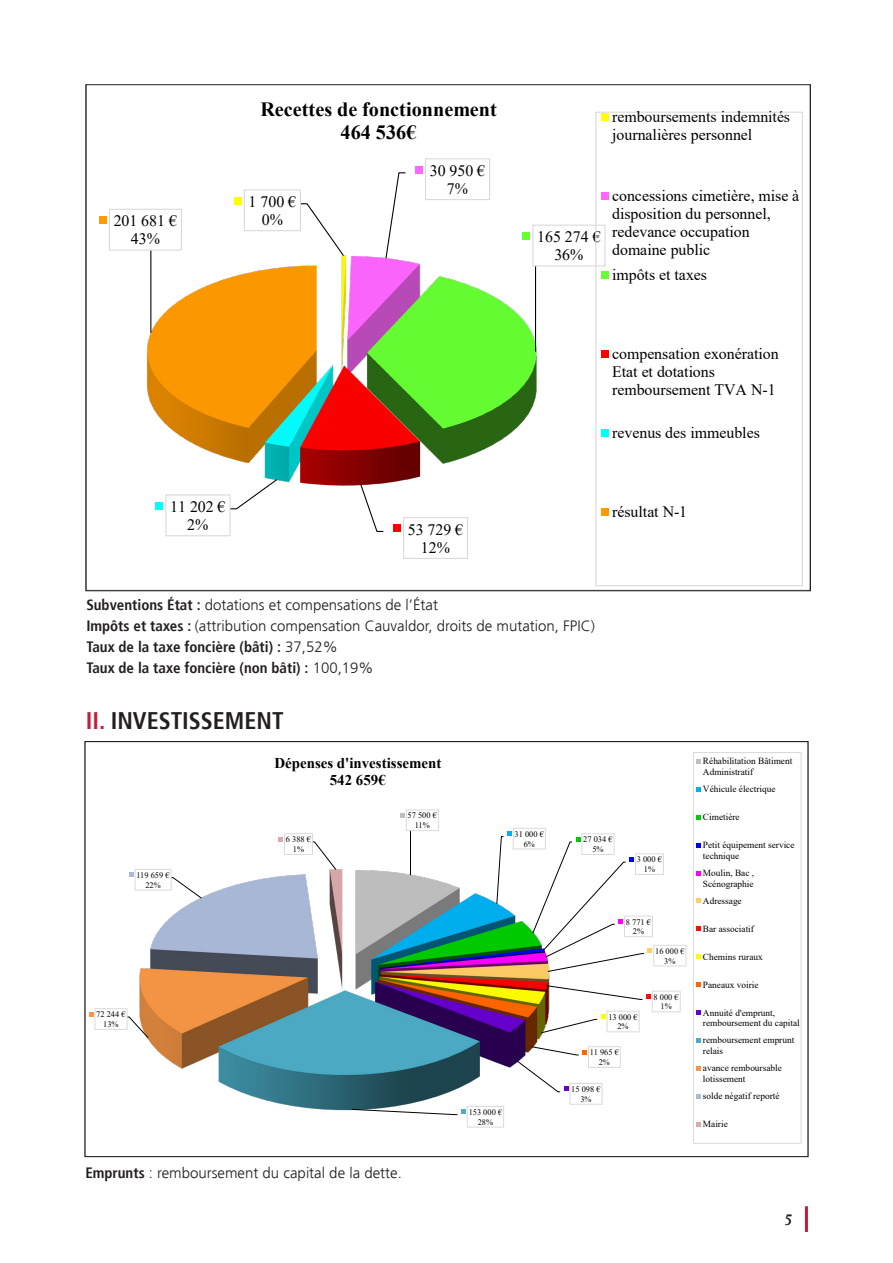
<style>
.page{position:relative;width:893px;height:1263px;background:#fff}
.page>*{position:absolute;margin:0;border:0;box-sizing:border-box;transform-origin:0 0}
.t1{font:700 condensed 24px "Frutiger";color:#231f20}
.t2{font:700 20.25px/23.1px "Times New Roman";color:#000;text-align:center}
.t3{font:15.9px/18.1px "Times New Roman";color:#000;text-align:center}
.t4{font:300 15px "Frutiger";color:#231f20}
.t5{font:700 condensed 15px "Frutiger";color:#231f20}
.t6{font:700 15px/17.1px "Times New Roman";color:#000;text-align:center}
.t7{font:700 15px "Rosario";color:#231f20}
.t8{font:9.3px/10.6px "Times New Roman";color:#000}
.t9{font:8.4px/9.6px "Times New Roman";color:#000;text-align:center}
.s1{font-weight:700;font-stretch:condensed}
.s2{font-weight:300;font-stretch:normal}
.s3{color:#c21e3c}
</style>
<div class="page">
<hr style="left:805px;top:1206px;width:3px;height:26px;background:#c21e3c">
<img style="left:133px;top:869px;width:417px;height:247px">
<hr style="left:410px;top:830px;width:1px;height:45px;background:#000">
<svg style="left:127px;top:1017px;width:22px;height:21px"></svg>
<svg style="left:171px;top:877px;width:31px;height:22px"></svg>
<svg style="left:312px;top:841px;width:24px;height:29px"></svg>
<svg style="left:400px;top:813px;width:4px;height:4px"></svg>
<div style="left:406px;top:810px;width:33px;height:21px;border:1px solid #d9d9d9"></div>
<svg style="left:496px;top:831px;width:15px;height:73px"></svg>
<div style="left:513px;top:828px;width:32px;height:21px;border:1px solid #d9d9d9"></div>
<div style="left:582px;top:834px;width:32px;height:21px;border:1px solid #d9d9d9"></div>
<div style="left:635px;top:854px;width:29px;height:21px;border:1px solid #d9d9d9"></div>
<div style="left:624px;top:916px;width:29px;height:21px;border:1px solid #d9d9d9"></div>
<svg style="left:532px;top:837px;width:120px;height:135px"></svg>
<div style="left:654px;top:945px;width:32px;height:21px;border:1px solid #d9d9d9"></div>
<svg style="left:546px;top:985px;width:104px;height:15px"></svg>
<div style="left:652px;top:991px;width:28px;height:21px;border:1px solid #d9d9d9"></div>
<svg style="left:541px;top:1014px;width:64px;height:19px"></svg>
<div style="left:607px;top:1011px;width:32px;height:21px;border:1px solid #d9d9d9"></div>
<div style="left:588px;top:1046px;width:32px;height:21px;border:1px solid #d9d9d9"></div>
<svg style="left:517px;top:1046px;width:70px;height:46px"></svg>
<div style="left:570px;top:1083px;width:32px;height:21px;border:1px solid #d9d9d9"></div>
<svg style="left:351px;top:1109px;width:115px;height:6px"></svg>
<div style="left:467px;top:1106px;width:37px;height:21px;border:1px solid #d9d9d9"></div>
<svg style="left:89px;top:1012px;width:4px;height:4px"></svg>
<div style="left:95px;top:1008px;width:32px;height:21px;border:1px solid #d9d9d9"></div>
<svg style="left:129px;top:872px;width:4px;height:5px"></svg>
<div style="left:135px;top:869px;width:36px;height:21px;border:1px solid #d9d9d9"></div>
<svg style="left:279px;top:837px;width:4px;height:4px"></svg>
<div style="left:284px;top:833px;width:29px;height:21px;border:1px solid #d9d9d9"></div>
<div style="left:693px;top:752px;width:108px;height:391px;border:1px solid #d9d9d9"></div>
<svg style="left:696px;top:759px;width:5px;height:5px"></svg>
<svg style="left:696px;top:787px;width:5px;height:5px"></svg>
<svg style="left:696px;top:815px;width:5px;height:4px"></svg>
<svg style="left:696px;top:843px;width:5px;height:4px"></svg>
<svg style="left:696px;top:871px;width:5px;height:4px"></svg>
<svg style="left:696px;top:899px;width:5px;height:4px"></svg>
<svg style="left:696px;top:926px;width:5px;height:5px"></svg>
<svg style="left:696px;top:954px;width:5px;height:5px"></svg>
<svg style="left:696px;top:982px;width:5px;height:5px"></svg>
<svg style="left:696px;top:1010px;width:5px;height:5px"></svg>
<svg style="left:696px;top:1038px;width:5px;height:5px"></svg>
<svg style="left:696px;top:1066px;width:5px;height:5px"></svg>
<svg style="left:696px;top:1094px;width:5px;height:5px"></svg>
<svg style="left:696px;top:1122px;width:5px;height:4px"></svg>
<svg style="left:99px;top:111px;width:704px;height:475px"></svg>
<p class="t3" style="left:114px;top:211px;width:65px">201 681 €<br>43%</p>
<p class="t2" style="left:260px;top:97px;width:238px">Recettes de fonctionnement<br>464 536€</p>
<p class="t3" style="left:612px;top:107px;width:180px;text-align:left">remboursements indemnités journalières personnel</p>
<p class="t3" style="left:249px;top:192px;width:49px">1 700 €<br>0%</p>
<p class="t3" style="left:430px;top:161px;width:57px">30 950 €<br>7%</p>
<p class="t3" style="left:537px;top:227px;width:65px">165 274 €<br>36%</p>
<p class="t3" style="left:612px;top:186px;width:189px;text-align:left">concessions cimetière, mise à disposition du personnel, redevance occupation domaine public</p>
<p class="t3" style="left:612px;top:265px;width:96px">impôts et taxes</p>
<p class="t3" style="left:170px;top:497px;width:57px">11 202 €<br>2%</p>
<p class="t3" style="left:408px;top:520px;width:57px">53 729 €<br>12%</p>
<p class="t3" style="left:612px;top:344px;width:168px;text-align:left">compensation exonération<br>Etat et dotations remboursement TVA N-1</p>
<p class="t3" style="left:612px;top:423px;width:149px">revenus des immeubles</p>
<p class="t3" style="left:612px;top:502px;width:77px">résultat N-1</p>
<p class="t4" style="left:86px;top:599px;width:353px"><span class="s1">Subventions État :</span> dotations et compensations de l’État</p>
<p class="t4" style="left:86px;top:620px;width:510px"><span class="s1">Impôts et taxes :</span> (attribution compensation Cauvaldor, droits de mutation, FPIC)</p>
<p class="t5" style="left:86px;top:640px;width:253px">Taux de la taxe foncière (bâti) : <span class="s2">37,52%</span></p>
<p class="t5" style="left:86px;top:661px;width:289px">Taux de la taxe foncière (non bâti) : <span class="s2">100,19%</span></p>
<p class="t1" style="left:86px;top:710px;width:199px"><span class="s3">II.</span> INVESTISSEMENT</p>
<p class="t6" style="left:274px;top:754px;width:169px">Dépenses d'investissement<br>542 659€</p>
<p class="t8" style="left:703px;top:756px;width:91px">Réhabilitation Bâtiment<br>Administratif</p>
<p class="t8" style="left:703px;top:783px;width:74px">Véhicule électrique</p>
<p class="t8" style="left:703px;top:811px;width:38px">Cimetière</p>
<p class="t8" style="left:703px;top:839px;width:93px">Petit équipement service technique</p>
<p class="t8" style="left:703px;top:867px;width:53px">Moulin, Bac ,<br>Scénographie</p>
<p class="t8" style="left:703px;top:895px;width:40px">Adressage</p>
<p class="t8" style="left:703px;top:923px;width:52px">Bar associatif</p>
<p class="t8" style="left:703px;top:951px;width:61px">Chemins ruraux</p>
<p class="t8" style="left:703px;top:979px;width:57px">Paneaux voirie</p>
<p class="t8" style="left:703px;top:1007px;width:98px">Annuité d'emprunt, remboursement du capital</p>
<p class="t8" style="left:703px;top:1035px;width:93px">remboursement emprunt relais</p>
<p class="t8" style="left:703px;top:1063px;width:80px">avance remboursable lotissement</p>
<p class="t8" style="left:703px;top:1090px;width:78px">solde négatif reporté</p>
<p class="t8" style="left:703px;top:1118px;width:26px">Mairie</p>
<p class="t4" style="left:85px;top:1166px;width:318px"><span class="s1">Emprunts</span> : remboursement du capital de la dette.</p>
<p class="t9" style="left:408px;top:810px;width:31px">57 500 €<br>11%</p>
<p class="t9" style="left:515px;top:829px;width:31px">31 000 €<br>6%</p>
<p class="t9" style="left:583px;top:834px;width:31px">27 034 €<br>5%</p>
<p class="t9" style="left:286px;top:834px;width:27px">6 388 €<br>1%</p>
<p class="t9" style="left:637px;top:854px;width:27px">3 000 €<br>1%</p>
<p class="t9" style="left:136px;top:870px;width:35px">119 659 €<br>22%</p>
<p class="t9" style="left:626px;top:917px;width:27px">8 771 €<br>2%</p>
<p class="t9" style="left:655px;top:946px;width:31px">16 000 €<br>3%</p>
<p class="t9" style="left:654px;top:992px;width:27px">8 000 €<br>1%</p>
<p class="t9" style="left:96px;top:1009px;width:31px">72 244 €<br>13%</p>
<p class="t9" style="left:608px;top:1012px;width:31px">13 000 €<br>2%</p>
<p class="t9" style="left:590px;top:1047px;width:31px">11 965 €<br>2%</p>
<p class="t9" style="left:571px;top:1084px;width:31px">15 098 €<br>3%</p>
<p class="t9" style="left:469px;top:1107px;width:35px">153 000 €<br>28%</p>
<h3 class="t7" style="left:784px;top:1208px;width:10px">5</h3>
</div>
